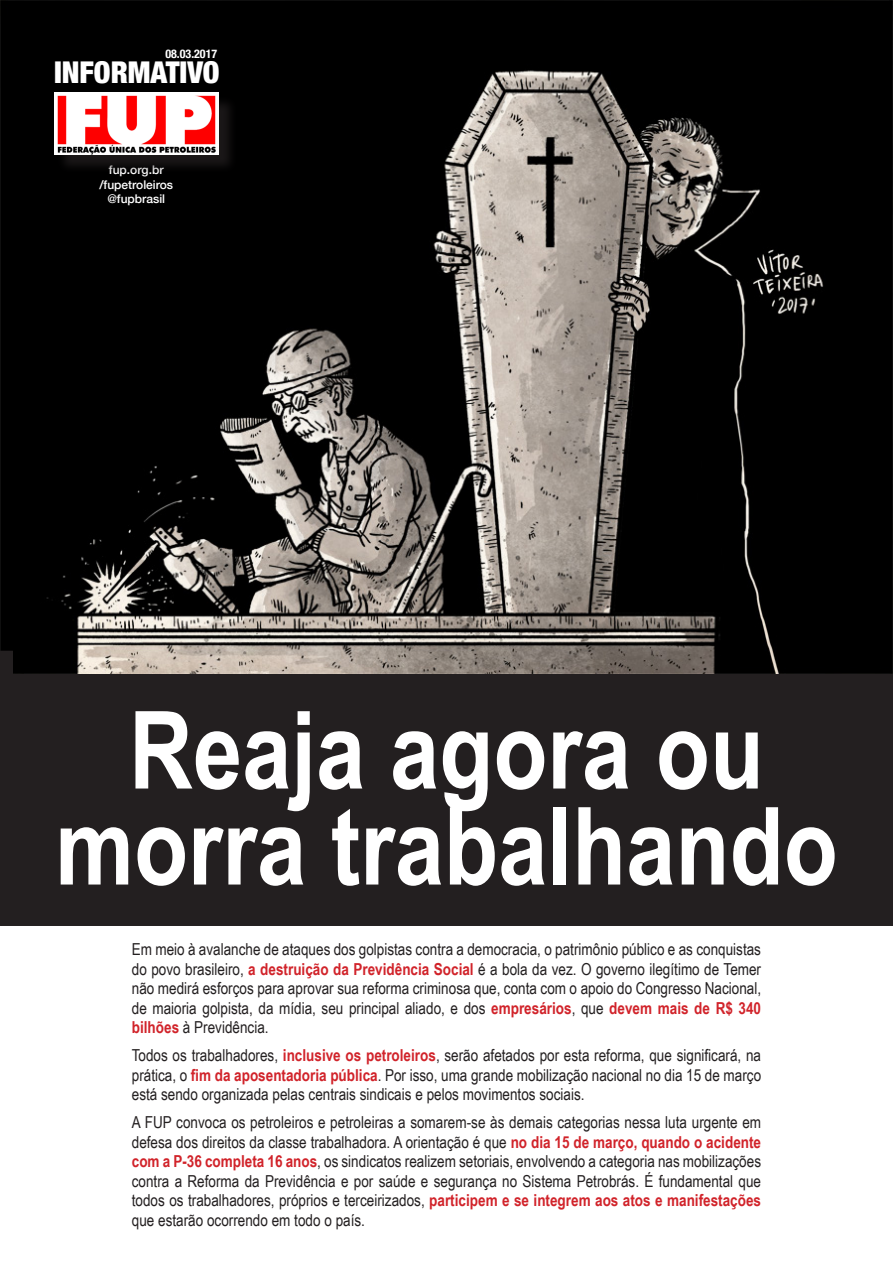
<style>
.page{position:relative;width:893px;height:1263px;background:#fff}
.page>*{position:absolute;margin:0;border:0;box-sizing:border-box;transform-origin:0 0}
.t1{font:700 108px "Arial Narrow";color:#fff}
.t2{font:900 condensed 30px "Helvetica Neue";color:#fff}
.t3{font:16.5px/19.5px "Arial Narrow";color:#231f20;text-align:justify}
.t4{font:500 12px "Helvetica Neue";color:#fff}
.t5{font:700 condensed 12px "Helvetica Neue";color:#fff}
.s1{font-weight:700;color:#d1232a}
</style>
<div class="page">
<div style="left:1px;top:668px;width:891px;height:257px;background:#231f20"></div>
<img style="left:0;top:0;width:893px;height:674px">
<svg style="left:0;top:651px;width:13px;height:42px"></svg>
<div style="left:56px;top:95px;width:182px;height:79px;background:#231f20;opacity:.75"></div>
<img style="left:54px;top:92px;width:164px;height:62px">
<p class="t5" style="left:165px;top:44px;width:53px">08.03.2017</p>
<p class="t2" style="left:54px;top:48px;width:167px">INFORMATIVO</p>
<p class="t4" style="left:109px;top:160px;width:56px">fup.org.br</p>
<p class="t4" style="left:99px;top:175px;width:75px">/fupetroleiros</p>
<p class="t4" style="left:107px;top:189px;width:59px">@fupbrasil</p>
<p class="t1" style="left:129px;top:669px;width:636px">Reaja agora ou</p>
<p class="t1" style="left:55px;top:765px;width:784px">morra trabalhando</p>
<p class="t3" style="left:132px;top:939px;width:631px">Em meio à avalanche de ataques dos golpistas contra a democracia, o patrimônio público e as conquistas do povo brasileiro, <span class="s1">a destruição da Previdência Social</span> é a bola da vez. O governo ilegítimo de Temer não medirá esforços para aprovar sua reforma criminosa que, conta com o apoio do Congresso Nacional, de maioria golpista, da mídia, seu principal aliado, e dos <span class="s1">empresários</span>, que <span class="s1">devem mais de R$ 340 bilhões</span> à Previdência.</p>
<p class="t3" style="left:132px;top:1045px;width:631px">Todos os trabalhadores, <span class="s1">inclusive os petroleiros</span>, serão afetados por esta reforma, que significará, na prática, o <span class="s1">fim da aposentadoria pública</span>. Por isso, uma grande mobilização nacional no dia 15 de março está sendo organizada pelas centrais sindicais e pelos movimentos sociais.</p>
<p class="t3" style="left:132px;top:1112px;width:631px">A FUP convoca os petroleiros e petroleiras a somarem-se às demais categorias nessa luta urgente em defesa dos direitos da classe trabalhadora. A orientação é que <span class="s1">no dia 15 de março, quando o acidente com a P-36 completa 16 anos</span>, os sindicatos realizem setoriais, envolvendo a categoria nas mobilizações contra a Reforma da Previdência e por saúde e segurança no Sistema Petrobrás. É fundamental que todos os trabalhadores, próprios e terceirizados, <span class="s1">participem e se integrem aos atos e manifestações </span>que estarão ocorrendo em todo o país.</p>
</div>
